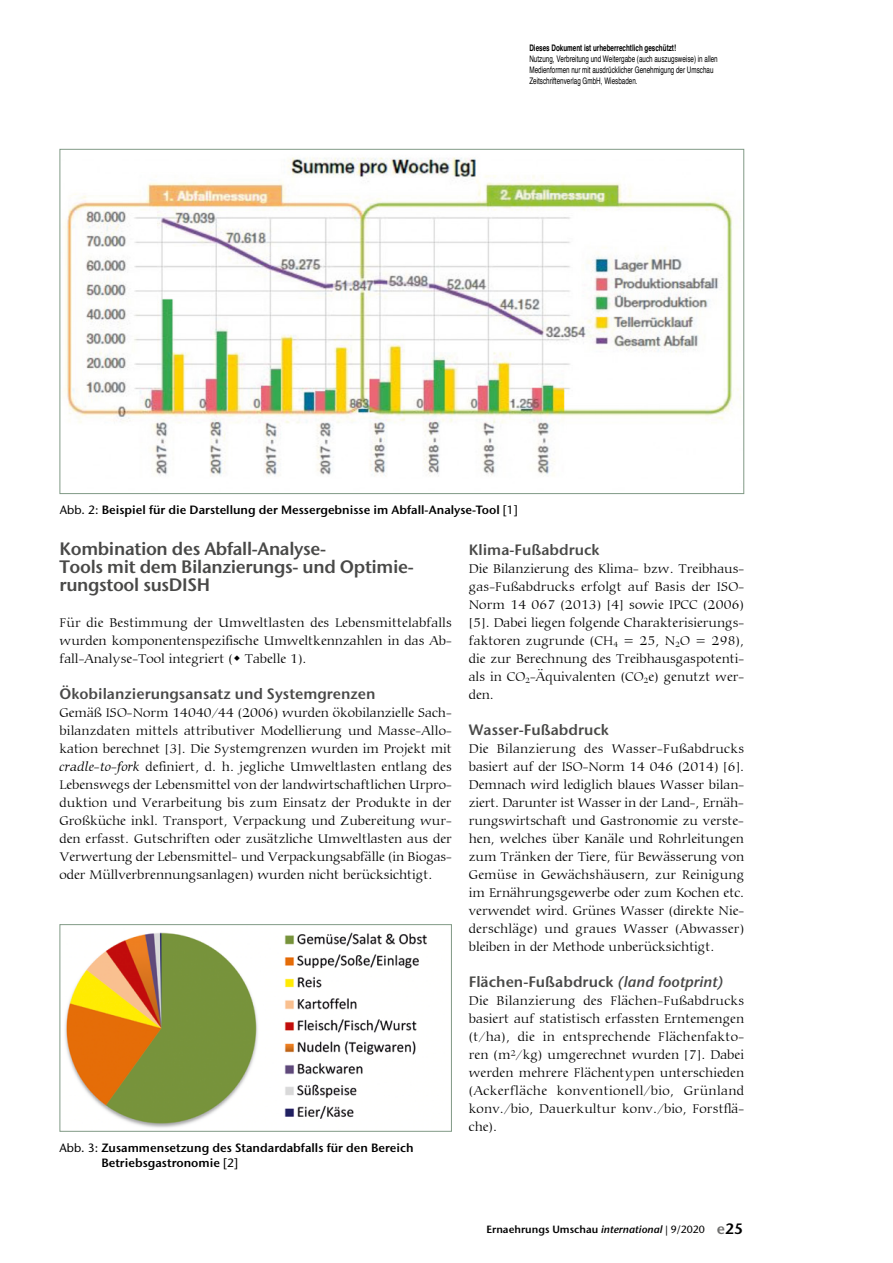
<style>
.page{position:relative;width:893px;height:1263px;background:#fff}
.page>*{position:absolute;margin:0;border:0;box-sizing:border-box;transform-origin:0 0}
.t1{font:600 18px/18px "Stone Sans ITC Pro";letter-spacing:-.02em;color:#494948}
.t2{font:600 15px "Stone Sans ITC Pro";color:#494948}
.t3{font:300 13.5px/18px "Carmina BT";color:#000;text-align:justify}
.t4{font:600 12px/15px "Stone Sans ITC Pro";color:#000}
.t5{font:600 10.5px "Stone Sans ITC Pro";color:#000}
.t6{font:9px/10.8px "Helvetica";color:#000;scale:.7 1}
.t7{font:700 9px "Helvetica";color:#000;scale:.7 1}
.s1{font-family:"Stone Sans ITC Std";font-weight:500}
.s2{font-style:italic}
.s3{font-size:15px;color:#6f6f6e}
.s4{font-size:15px}
</style>
<div class="page">
<img style="left:63px;top:157px;width:678px;height:319px">
<img style="left:65px;top:932px;width:362px;height:196px">
<div style="left:60px;top:924px;width:392px;height:208px;border:1px solid #819a86"></div>
<p class="t7" style="left:529px;top:41px;width:211px">Dieses Dokument ist urheberrechtlich geschützt!</p>
<p class="t6" style="left:529px;top:54px;width:271px">Nutzung, Verbreitung und Weitergabe (auch auszugsweise) in allen<br>Medienformen nur mit ausdrücklicher Genehmigung der Umschau<br>Zeitschriftenverlag GmbH, Wiesbaden.</p>
<p class="t4" style="left:60px;top:503px;width:459px"><span class="s1">Abb. 2:</span> Beispiel für die Darstellung der Messergebnisse im Abfall-Analyse-Tool <span class="s1">[1]</span></p>
<h1 class="t1" style="left:60px;top:540px;width:356px">Kombination des Abfall-Analyse-<br>Tools mit dem Bilanzierungs- und Optimie&shy;rungstool susDISH</h1>
<p class="t3" style="left:60px;top:614px;width:394px">Für die Bestimmung der Umweltlasten des Lebensmittelabfalls wurden komponentenspezifische Umweltkennzahlen in das Ab&shy;fall-Analyse-Tool integriert ( Tabelle 1).</p>
<p class="t2" style="left:60px;top:685px;width:318px">Ökobilanzierungsansatz und Systemgrenzen</p>
<p class="t3" style="left:60px;top:704px;width:394px">Gemäß ISO-Norm 14040/44 (2006) wurden ökobilanzielle Sach&shy;bilanzdaten mittels attributiver Modellierung und Masse-Allo&shy;kation berechnet [3]. Die Systemgrenzen wurden im Projekt mit <span class="s2">cradle-to-fork</span> definiert, d. h. jegliche Umweltlasten entlang des Lebenswegs der Lebensmittel von der landwirtschaftlichen Urpro&shy;duktion und Verarbeitung bis zum Einsatz der Produkte in der Großküche inkl. Transport, Verpackung und Zubereitung wur&shy;den erfasst. Gutschriften oder zusätzliche Umweltlasten aus der Verwertung der Lebensmittel- und Verpackungsabfälle (in Biogas&shy;oder Müllverbrennungsanlagen) wurden nicht berücksichtigt.</p>
<p class="t4" style="left:101px;top:1141px;width:314px;text-indent:-42px"><span class="s1">Abb. 3:</span> Zusammensetzung des Standardabfalls für den Bereich<br>Betriebsgastronomie <span class="s1">[2]</span></p>
<p class="t2" style="left:469px;top:541px;width:132px">Klima-Fußabdruck</p>
<p class="t3" style="left:469px;top:560px;width:277px">Die Bilanzierung des Klima- bzw. Treibhaus&shy;gas-Fußabdrucks erfolgt auf Basis der ISO-Norm 14 067 (2013) [4] sowie IPCC (2006) [5]. Dabei liegen folgende Charakterisierungs&shy;faktoren zugrunde (CH<sub>4</sub> = 25, N<sub>2</sub>O = 298), die zur Berechnung des Treibhausgaspotenti&shy;als in CO<sub>2</sub>-Äquivalenten (CO<sub>2</sub>e) genutzt wer&shy;den.</p>
<p class="t2" style="left:469px;top:721px;width:142px">Wasser-Fußabdruck</p>
<p class="t3" style="left:469px;top:740px;width:277px">Die Bilanzierung des Wasser-Fußabdrucks basiert auf der ISO-Norm 14 046 (2014) [6].<br>Demnach wird lediglich blaues Wasser bilan&shy;ziert. Darunter ist Wasser in der Land-, Ernäh&shy;rungswirtschaft und Gastronomie zu verste&shy;hen, welches über Kanäle und Rohrleitungen zum Tränken der Tiere, für Bewässerung von Gemüse in Gewächshäusern, zur Reinigung im Ernährungsgewerbe oder zum Kochen etc. verwendet wird. Grünes Wasser (direkte Nie&shy;derschläge) und graues Wasser (Abwasser) bleiben in der Methode unberücksichtigt.</p>
<p class="t2" style="left:469px;top:973px;width:256px">Flächen-Fußabdruck <span class="s2">(land footprint)</span></p>
<p class="t3" style="left:469px;top:992px;width:277px">Die Bilanzierung des Flächen-Fußabdrucks basiert auf statistisch erfassten Erntemengen (t/ha), die in entsprechende Flächenfakto&shy;ren (m²/kg) umgerechnet wurden [7]. Dabei werden mehrere Flächentypen unterschieden (Ackerfläche konventionell/bio, Grünland konv./bio, Dauerkultur konv./bio, Forstflä&shy;che).</p>
<p class="t5" style="left:487px;top:1222px;width:258px">Ernaehrungs Umschau <span class="s2">international</span> <span class="s1">| 9/2020</span> <span class="s3">e</span><span class="s4">25</span></p>
</div>
